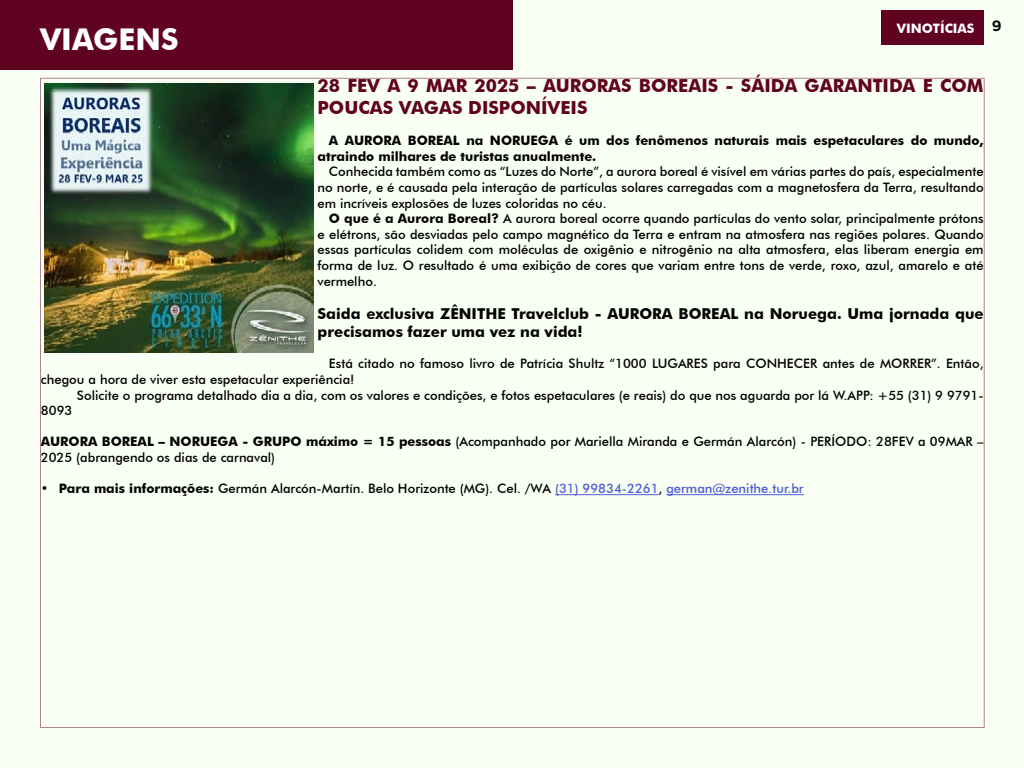
<style>
.page{position:relative;width:1024px;height:768px;background:#f9fff3}
.page>*{position:absolute;margin:0;border:0;box-sizing:border-box;transform-origin:0 0}
.t1{font:700 30px "Futura BT";color:#fff}
.t2{font:700 18px/21.6px "Futura BT";color:#600320}
.t3{font:700 15px/18px "Futura BT";color:#000}
.t4{font:500 13px/15.6px "Futura BT";color:#000;text-align:justify}
.t5{font:700 13px/15.6px "Futura BT";color:#000}
.t6{font:700 13px "Futura BT";color:#fff}
.s1{font-weight:700}
.s2{color:#4f5cd6}
</style>
<div class="page">
<div style="left:882px;top:10px;width:102px;height:34px;background:#600320"></div>
<div style="left:0;top:0;width:513px;height:70px;background:#600320"></div>
<hr style="left:555px;top:494px;width:104px;height:1px;background:#4f5cd6">
<hr style="left:666px;top:494px;width:138px;height:1px;background:#4f5cd6">
<img style="left:44px;top:84px;width:270px;height:268px">
<h1 class="t1" style="left:40px;top:21px;width:140px">VIAGENS</h1>
<p class="t6" style="left:897px;top:21px;width:106px">VINOTÍCIAS <sup>9</sup></p>
<h2 class="t2" style="left:318px;top:75px;width:668px">28 FEV A 9 MAR 2025 – AURORAS BOREAIS - SÁIDA GARANTIDA E COM<br>POUCAS VAGAS DISPONÍVEIS</h2>
<p class="t5" style="left:318px;top:133px;width:668px;text-indent:11px">A AURORA BOREAL na NORUEGA é um dos fenômenos naturais mais espetaculares do mundo, atraindo milhares de turistas anualmente.</p>
<p class="t4" style="left:318px;top:164px;width:668px;text-indent:11px">Conhecida também como as “Luzes do Norte”, a aurora boreal é visível em várias partes do país, especialmente no norte, e é causada pela interação de partículas solares carregadas com a magnetosfera da Terra, resultando em incríveis explosões de luzes coloridas no céu.</p>
<p class="t4" style="left:318px;top:211px;width:668px;text-indent:11px"><span class="s1">O que é a Aurora Boreal?</span> A aurora boreal ocorre quando partículas do vento solar, principalmente prótons e elétrons, são desviadas pelo campo magnético da Terra e entram na atmosfera nas regiões polares. Quando essas partículas colidem com moléculas de oxigênio e nitrogênio na alta atmosfera, elas liberam energia em forma de luz. O resultado é uma exibição de cores que variam entre tons de verde, roxo, azul, amarelo e até vermelho.</p>
<p class="t3" style="left:318px;top:305px;width:668px">Saida exclusiva ZÊNITHE Travelclub - AURORA BOREAL na Noruega. Uma jornada que precisamos fazer uma vez na vida!</p>
<p class="t4" style="left:41px;top:356px;width:944px;text-indent:288px">Está citado no famoso livro de Patrícia Shultz “1000 LUGARES para CONHECER antes de MORRER”. Então, chegou a hora de viver esta espetacular experiência!</p>
<p class="t4" style="left:77px;top:387px;width:908px">Solicite o programa detalhado dia a dia, com os valores e condições, e fotos espetaculares (e reais) do que nos aguarda por lá W.APP: +55 (31) 9 9791-</p>
<p class="t4" style="left:41px;top:403px;width:33px">8093</p>
<p class="t4" style="left:41px;top:434px;width:944px"><span class="s1">AURORA BOREAL – NORUEGA - GRUPO máximo = 15 pessoas</span> (Acompanhado por Mariella Miranda e Germán Alarcón) - PERÍODO: 28FEV a 09MAR –<br>2025 (abrangendo os dias de carnaval)</p>
<p class="t4" style="left:41px;top:481px;width:764px"><span class="s1">• Para mais informações:</span> Germán Alarcón-Martín. Belo Horizonte (MG). Cel. /WA <span class="s2">(31) 99834-2261</span>, <span class="s2">german@zenithe.tur.br</span></p>
</div>
